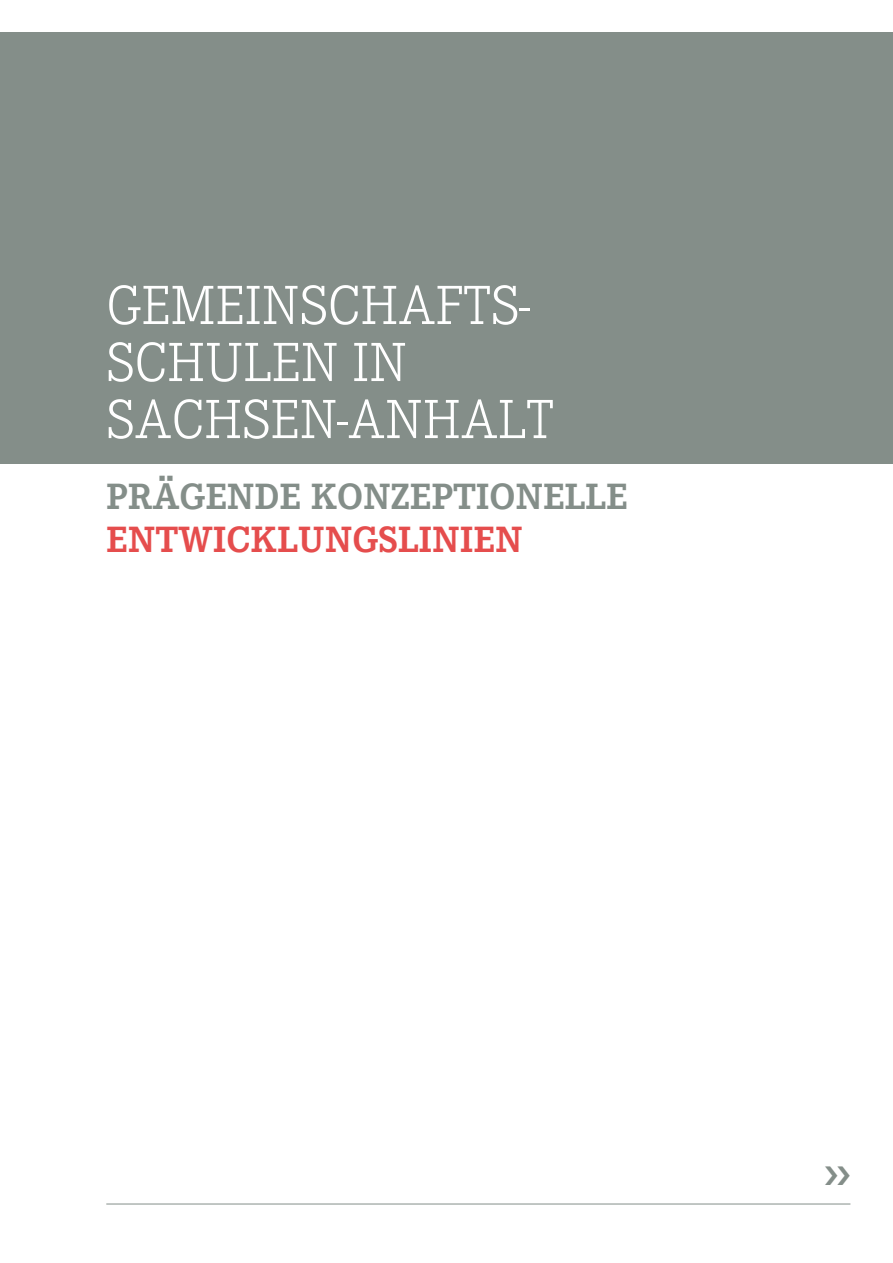
<style>
.page{position:relative;width:893px;height:1263px;background:#fff}
.page>*{position:absolute;margin:0;border:0;box-sizing:border-box;transform-origin:0 0}
.t1{font:300 54px/57px "Corporate EBQ";letter-spacing:.015em;color:#fff}
.t2{font:700 36px "Corporate EBQ";letter-spacing:.015em;color:#848e89}
.t3{font:700 36px "Corporate EBQ";letter-spacing:.015em;color:#e54d4d}
</style>
<div class="page">
<div style="left:0;top:32px;width:893px;height:431px;background:#848e89"></div>
<hr style="left:106px;top:1203px;width:744px;height:1px;background:#848e89">
<p class="t1" style="left:107px;top:278px;width:448px">GEMEINSCHAFTS-<br>SCHULEN IN<br>SACHSEN-ANHALT</p>
<p class="t2" style="left:107px;top:474px;width:99px">PRÄGEN</p>
<p class="t2" style="left:255px;top:474px;width:372px">DE KONZEPTIONELLE</p>
<p class="t3" style="left:107px;top:518px;width:219px">ENTWICKLUNG</p>
<p class="t3" style="left:379px;top:518px;width:62px">SLINIEN</p>
</div>
